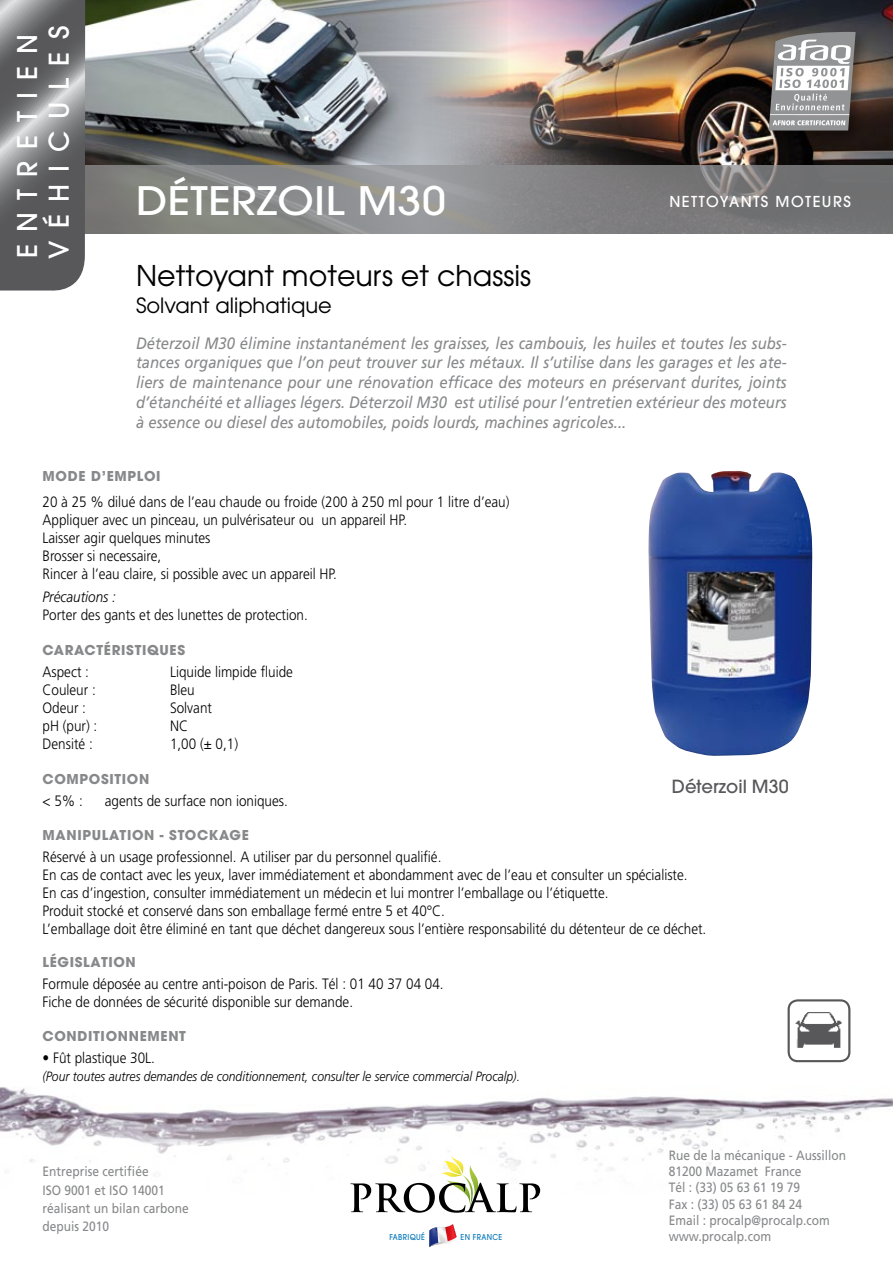
<style>
.page{position:relative;width:893px;height:1263px;background:#fff}
.page>*{position:absolute;margin:0;border:0;box-sizing:border-box;transform-origin:0 0}
.t1{font:500 39px "Avant Garde";letter-spacing:.01em;color:#fff;scale:1.1 1}
.t2{font:28.5px "Avant Garde";color:#000}
.t3{font:500 27px/31.5px "Avant Garde";letter-spacing:.45em;color:#fff}
.t4{font:21px "Avant Garde";color:#000}
.t5{font:500 18px "Avant Garde";color:#58585a}
.t6{font:italic 16.5px/19.8px "Frutiger";color:#87888a;text-align:justify;scale:.9 1}
.t7{font:300 15px/18px "Frutiger";color:#000;scale:.9 1}
.t8{font:500 15px "Avant Garde";letter-spacing:.1em;color:#fff}
.t9{font:italic 300 15px "Frutiger";color:#000;scale:.9 1}
.t10{font:13.5px/16.2px "Frutiger";color:#87888a;scale:.89 1}
.t11{font:700 13.5px "Avant Garde";letter-spacing:.05em;color:#87888a}
.t12{font:italic 300 13.5px "Frutiger";color:#000;scale:.9 1}
.t13{font:500 8.1px "Avant Garde";letter-spacing:.05em;color:#0b7abb;scale:.9 1}
</style>
<div class="page">
<img style="left:507px;top:0;width:386px;height:166px">
<img style="left:85px;top:0;width:422px;height:166px">
<img style="left:0;top:1087px;width:893px;height:105px">
<svg style="left:85px;top:166px;width:808px;height:68px;background:#838383"></svg>
<div style="left:762px;top:25px;width:109px;height:122px;background:#000;opacity:.45"></div>
<svg style="left:769px;top:31px;width:87px;height:100px"></svg>
<svg style="left:0;top:0;width:85px;height:291px;background:#717274"></svg>
<img style="left:789px;top:1001px;width:60px;height:60px">
<div style="left:788px;top:999px;width:62px;height:63px;border:2px solid #58585a;border-radius:9px"></div>
<svg style="left:350px;top:1155px;width:190px;height:58px"></svg>
<svg style="left:429px;top:1224px;width:28px;height:23px"></svg>
<img style="left:648px;top:471px;width:164px;height:285px">
<h3 class="t3" style="left:12px;top:259px;width:234px;rotate:-90deg">ENTRETIEN<br>VÉHICULES</h3>
<h1 class="t1" style="left:136px;top:177px;width:283px">DÉTERZOIL M30</h1>
<h2 class="t2" style="left:136px;top:258px;width:397px">Nettoyant moteurs et chassis</h2>
<h3 class="t4" style="left:136px;top:292px;width:197px">Solvant aliphatique</h3>
<p class="t8" style="left:669px;top:192px;width:183px">NETTOYANTS MOTEURS</p>
<p class="t6" style="left:136px;top:333px;width:724px">Déterzoil M30 élimine instantanément les graisses, les cambouis, les huiles et toutes les subs&shy;tances organiques que l’on peut trouver sur les métaux. Il s’utilise dans les garages et les ate&shy;liers de maintenance pour une rénovation efficace des moteurs en préservant durites, joints d’étanchéité et alliages légers. Déterzoil M30 est utilisé pour l’entretien extérieur des moteurs à essence ou diesel des automobiles, poids lourds, machines agricoles...</p>
<p class="t11" style="left:43px;top:467px;width:120px">MODE D’EMPLOI</p>
<p class="t7" style="left:43px;top:493px;width:520px">20 à 25 % dilué dans de l’eau chaude ou froide (200 à 250 ml pour 1 litre d’eau)<br>Appliquer avec un pinceau, un pulvérisateur ou un appareil HP.<br>Laisser agir quelques minutes<br>Brosser si necessaire,<br>Rincer à l’eau claire, si possible avec un appareil HP.</p>
<p class="t9" style="left:43px;top:588px;width:83px">Précautions :</p>
<p class="t7" style="left:43px;top:606px;width:296px">Porter des gants et des lunettes de protection.</p>
<p class="t11" style="left:43px;top:641px;width:144px">CARACTÉRISTIQUES</p>
<p class="t7" style="left:43px;top:663px;width:53px">Aspect :</p>
<p class="t7" style="left:170px;top:663px;width:138px">Liquide limpide fluide</p>
<p class="t7" style="left:43px;top:681px;width:61px">Couleur :</p>
<p class="t7" style="left:170px;top:681px;width:29px">Bleu</p>
<p class="t7" style="left:43px;top:699px;width:50px">Odeur :</p>
<p class="t7" style="left:170px;top:699px;width:48px">Solvant</p>
<p class="t7" style="left:43px;top:717px;width:62px">pH (pur) :</p>
<p class="t7" style="left:170px;top:717px;width:22px">NC</p>
<p class="t7" style="left:43px;top:735px;width:57px">Densité :</p>
<p class="t7" style="left:170px;top:735px;width:77px">1,00 (± 0,1)</p>
<p class="t11" style="left:43px;top:770px;width:108px">COMPOSITION</p>
<p class="t7" style="left:43px;top:792px;width:46px">&lt; 5% :</p>
<p class="t7" style="left:105px;top:792px;width:205px">agents de surface non ioniques.</p>
<p class="t11" style="left:43px;top:826px;width:208px">MANIPULATION - STOCKAGE</p>
<p class="t7" style="left:43px;top:848px;width:739px">Réservé à un usage professionnel. A utiliser par du personnel qualifié.<br>En cas de contact avec les yeux, laver immédiatement et abondamment avec de l’eau et consulter un spécialiste.<br>En cas d’ingestion, consulter immédiatement un médecin et lui montrer l’emballage ou l’étiquette.<br>Produit stocké et conservé dans son emballage fermé entre 5 et 40°C.<br>L’emballage doit être éliminé en tant que déchet dangereux sous l’entière responsabilité du détenteur de ce déchet.</p>
<p class="t11" style="left:43px;top:953px;width:95px">LÉGISLATION</p>
<p class="t7" style="left:43px;top:975px;width:447px">Formule déposée au centre anti-poison de Paris. Tél : 01 40 37 04 04.<br>Fiche de données de sécurité disponible sur demande.</p>
<p class="t11" style="left:43px;top:1027px;width:145px">CONDITIONNEMENT</p>
<p class="t7" style="left:43px;top:1049px;width:127px">• Fût plastique 30L.</p>
<p class="t12" style="left:43px;top:1069px;width:532px">(Pour toutes autres demandes de conditionnement, consulter le service commercial Procalp).</p>
<p class="t5" style="left:672px;top:775px;width:118px">DÉTERZOIL M30</p>
<p class="t10" style="left:43px;top:1162px;width:166px;line-height:18.3px">Entreprise certifiée<br>ISO 9001 et ISO 14001 réalisant un bilan carbone depuis 2010</p>
<p class="t13" style="left:389px;top:1232px;width:41px">FABRIQUÉ</p>
<p class="t13" style="left:461px;top:1232px;width:48px">EN FRANCE</p>
<p class="t10" style="left:669px;top:1147px;width:201px">Rue de la mécanique - Aussillon<br>81200 Mazamet France<br>Tél : (33) 05 63 61 19 79<br>Fax : (33) 05 63 61 84 24<br>Email : procalp@procalp.com www.procalp.com</p>
</div>
